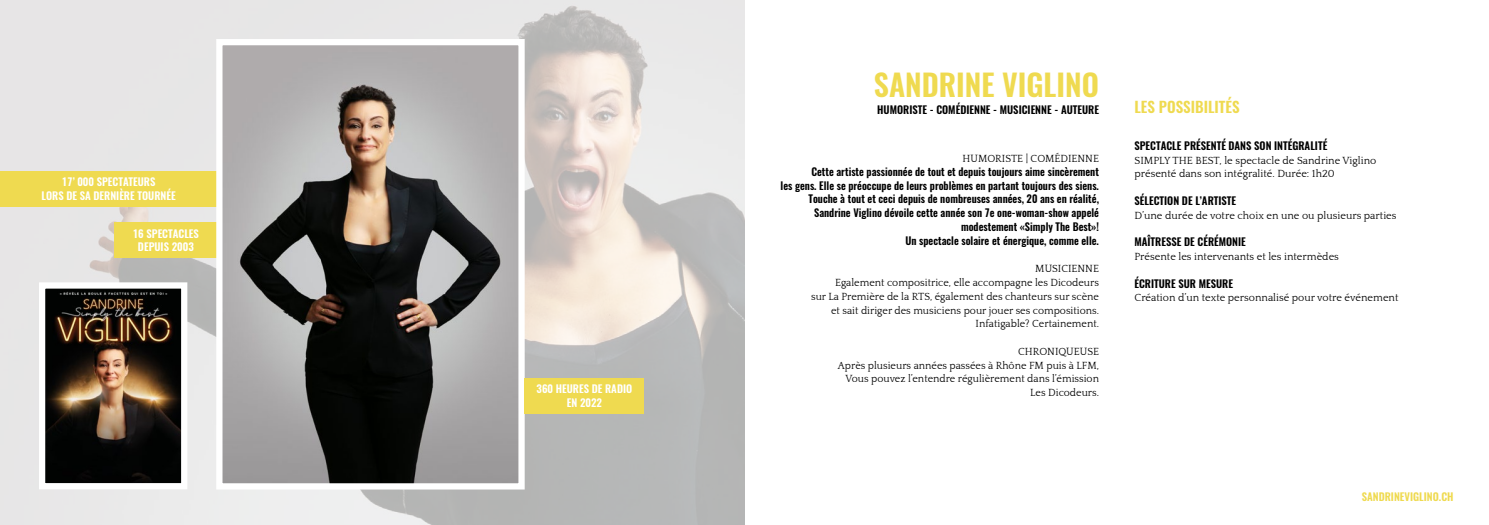
<style>
.page{position:relative;width:1489px;height:525px;background:#fff}
.page>*{position:absolute;margin:0;border:0;box-sizing:border-box;transform-origin:0 0}
.t1{font:600 30px "Oswald";color:#efda50}
.t2{font:600 15px "Oswald";color:#efda50}
.t3{font:10.62px/13.8px "Quattrocento";color:#000;text-align:right}
.t4{font:600 10.62px/13.8px "Oswald";color:#000;text-align:right}
.t5{font:600 10.62px/13.8px "Oswald";color:#fff;text-align:center}
.t6{font:600 10.62px "Oswald";color:#efda50}
</style>
<div class="page">
<img style="left:0;top:0;width:744px;height:524px">
<div style="left:0;top:171px;width:221px;height:35px;background:#efda50"></div>
<div style="left:114px;top:222px;width:103px;height:36px;background:#efda50"></div>
<img style="left:223px;top:46px;width:294px;height:436px">
<div style="left:216px;top:39px;width:308px;height:450px;border:6px solid #fff"></div>
<div style="left:524px;top:378px;width:119px;height:36px;background:#efda50"></div>
<img style="left:46px;top:289px;width:134px;height:193px">
<div style="left:39px;top:282px;width:148px;height:207px;border:6px solid #fff"></div>
<p class="t5" style="left:42px;top:175px;width:135px">17’ 000 SPECTATEURS<br>LORS DE SA DERNIÈRE TOURNÉE</p>
<p class="t5" style="left:133px;top:226px;width:68px">16 SPECTACLES<br>DEPUIS 2003</p>
<p class="t5" style="left:536px;top:382px;width:97px">360 HEURES DE RADIO<br>EN 2022</p>
<h1 class="t1" style="left:873px;top:63px;width:227px">SANDRINE VIGLINO</h1>
<p class="t4" style="left:877px;top:103px;width:223px">HUMORISTE - COMÉDIENNE - MUSICIENNE - AUTEURE</p>
<p class="t3" style="left:962px;top:152px;width:138px">HUMORISTE | COMÉDIENNE</p>
<p class="t4" style="left:780px;top:165px;width:320px">Cette artiste passionnée de tout et depuis toujours aime sincèrement<br>les gens. Elle se préoccupe de leurs problèmes en partant toujours des siens.<br>Touche à tout et ceci depuis de nombreuses années, 20 ans en réalité, Sandrine Viglino dévoile cette année son 7e one-woman-show appelé modestement «Simply The Best»!<br>Un spectacle solaire et énergique, comme elle.</p>
<p class="t3" style="left:811px;top:262px;width:289px">MUSICIENNE<br>Egalement compositrice, elle accompagne les Dicodeurs<br>sur La Première de la RTS, également des chanteurs sur scène et sait diriger des musiciens pour jouer ses compositions.<br>Infatigable? Certainement.</p>
<p class="t3" style="left:837px;top:344px;width:262px">CHRONIQUEUSE<br>Après plusieurs années passées à Rhône FM puis à LFM, Vous pouvez l’entendre régulièrement dans l’émission Les Dicodeurs.</p>
<h2 class="t2" style="left:1134px;top:97px;width:107px">LES POSSIBILITÉS</h2>
<p class="t4" style="left:1134px;top:139px;width:194px">SPECTACLE PRÉSENTÉ DANS SON INTÉGRALITÉ</p>
<p class="t3" style="left:1134px;top:154px;width:243px;text-align:left">SIMPLY THE BEST, le spectacle de Sandrine Viglino présenté dans son intégralité. Durée: 1h20</p>
<p class="t4" style="left:1134px;top:194px;width:103px">SÉLECTION DE L’ARTISTE</p>
<p class="t3" style="left:1134px;top:209px;width:263px">D’une durée de votre choix en une ou plusieurs parties</p>
<p class="t4" style="left:1134px;top:235px;width:113px">MAÎTRESSE DE CÉRÉMONIE</p>
<p class="t3" style="left:1134px;top:250px;width:206px">Présente les intervenants et les intermèdes</p>
<p class="t4" style="left:1134px;top:276px;width:100px">ÉCRITURE SUR MESURE</p>
<p class="t3" style="left:1134px;top:291px;width:265px">Création d’un texte personnalisé pour votre événement</p>
<p class="t6" style="left:1361px;top:489px;width:93px">SANDRINEVIGLINO.CH</p>
</div>
